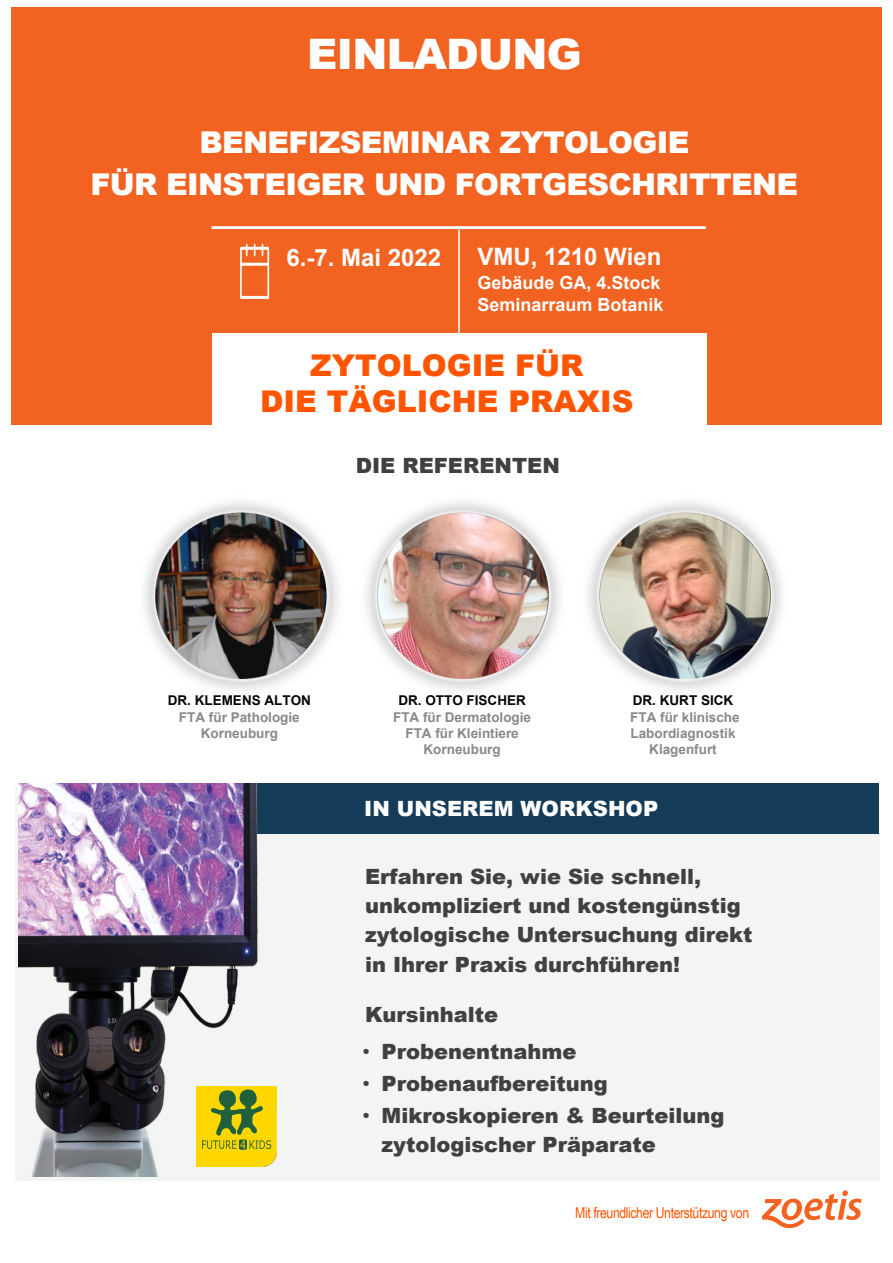
<style>
.page{position:relative;width:893px;height:1263px;background:#fff}
.page>*{position:absolute;margin:0;border:0;box-sizing:border-box;transform-origin:0 0}
.t1{font:900 42px "Arial";letter-spacing:-.015em;color:#fff}
.t2{font:900 30px/42px "Arial";letter-spacing:-.02em;color:#fff;text-align:center}
.t3{font:900 30px/36px "Arial";color:#f50;text-align:center}
.t4{font:700 24px "Arial";color:#fff}
.t5{font:900 21px/29.4px "Arial";color:#404040}
.t6{font:900 21px "Arial";color:#fff}
.t7{font:700 18px/21.6px "Arial";color:#fff}
.t8{font:15px "Arial Narrow";letter-spacing:-.025em;color:#f50}
.t9{font:700 13.5px/16.2px "Arial";color:#8a8889;text-align:center}
.t10{font:700 13.5px "Arial";color:#050504}
.s1{font-weight:400}
</style>
<div class="page">
<div style="left:12px;top:8px;width:870px;height:417px;background:#f26221"></div>
<div style="left:212px;top:333px;width:494px;height:151px;background:#fff"></div>
<svg style="left:212px;top:226px;width:494px;height:107px"></svg>
<div style="left:15px;top:788px;width:865px;height:393px;background:#f3f4f4"></div>
<img style="left:144px;top:502px;width:638px;height:188px">
<div style="left:20px;top:784px;width:859px;height:50px;background:#143b57"></div>
<svg style="left:762px;top:1190px;width:100px;height:38px"></svg>
<img style="left:18px;top:783px;width:275px;height:394px">
<h1 class="t1" style="left:307px;top:23px;width:276px">EINLADUNG</h1>
<h2 class="t2" style="left:90px;top:121px;width:709px">BENEFIZSEMINAR ZYTOLOGIE<br>FÜR EINSTEIGER UND FORTGESCHRITTENE</h2>
<p class="t4" style="left:286px;top:241px;width:156px">6.-7. Mai 2022</p>
<p class="t4" style="left:478px;top:239px;width:186px">VMU, 1210 Wien</p>
<p class="t7" style="left:478px;top:272px;width:188px">Gebäude GA, 4.Stock<br>Seminarraum Botanik</p>
<h2 class="t3" style="left:260px;top:346px;width:375px">ZYTOLOGIE FÜR<br>DIE TÄGLICHE PRAXIS</h2>
<p class="t5" style="left:356px;top:450px;width:206px">DIE REFERENTEN</p>
<p class="t10" style="left:168px;top:691px;width:145px">DR. KLEMENS ALTON</p>
<p class="t9" style="left:179px;top:709px;width:122px">FTA für Pathologie<br>Korneuburg</p>
<p class="t10" style="left:398px;top:691px;width:129px">DR. OTTO FISCHER</p>
<p class="t9" style="left:393px;top:709px;width:140px">FTA für Dermatologie<br>FTA für Kleintiere<br>Korneuburg</p>
<p class="t10" style="left:633px;top:691px;width:102px">DR. KURT SICK</p>
<p class="t9" style="left:630px;top:709px;width:111px">FTA für klinische<br>Labordiagnostik<br>Klagenfurt</p>
<p class="t6" style="left:364px;top:793px;width:295px">IN UNSEREM WORKSHOP</p>
<p class="t5" style="left:365px;top:861px;width:389px">Erfahren Sie, wie Sie schnell, unkompliziert und kostengünstig zytologische Untersuchung direkt in Ihrer Praxis durchführen!</p>
<p class="t5" style="left:365px;top:999px;width:134px">Kursinhalte</p>
<p class="t5" style="left:362px;top:1036px;width:215px"><span class="s1">•</span> Probenentnahme</p>
<p class="t5" style="left:362px;top:1068px;width:247px"><span class="s1">•</span> Probenaufbereitung</p>
<p class="t5" style="left:382px;top:1100px;width:345px;text-indent:-19px"><span class="s1">•</span> Mikroskopieren &amp; Beurteilung zytologischer Präparate</p>
<p class="t8" style="left:575px;top:1201px;width:175px">Mit freundlicher Unterstützung von</p>
</div>
